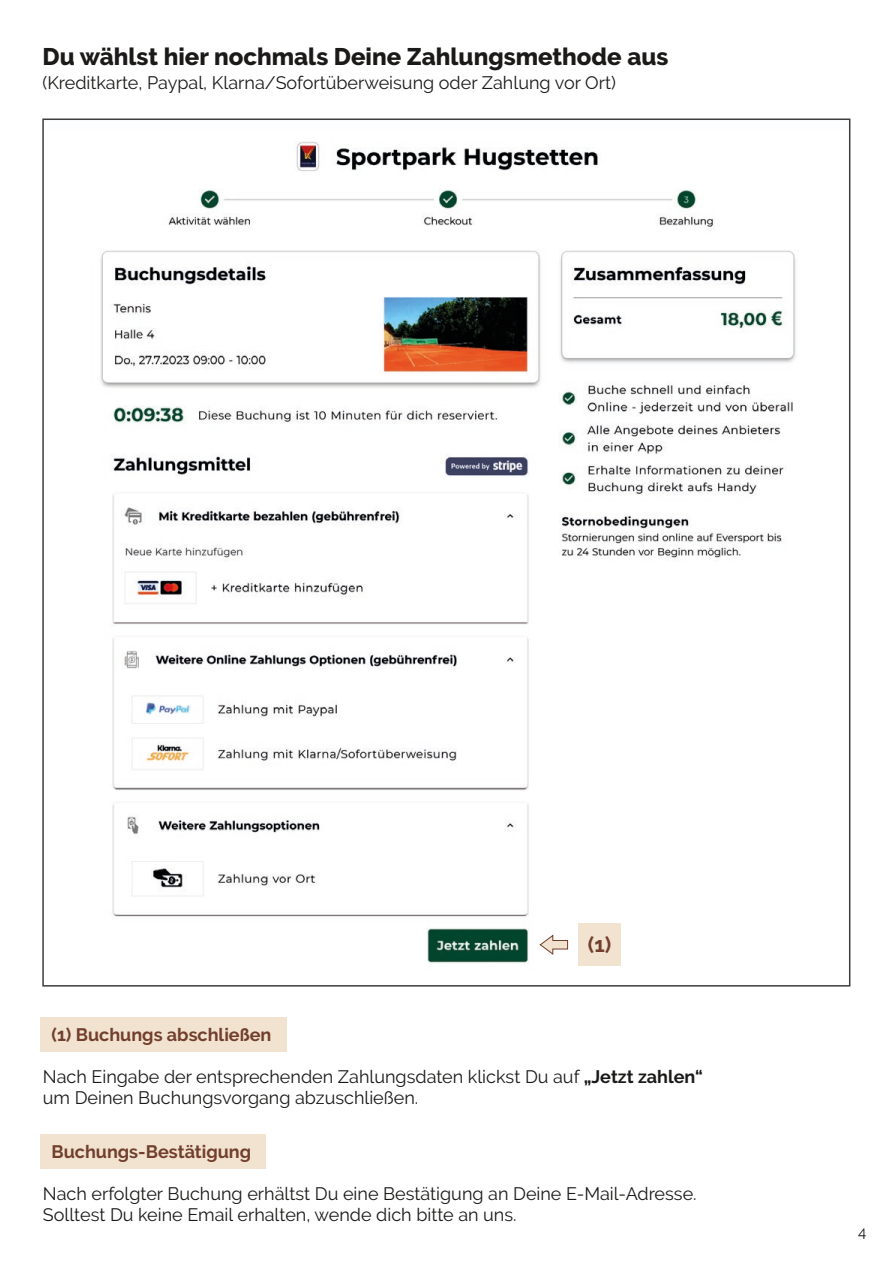
<style>
.page{position:relative;width:893px;height:1263px;background:#fff}
.page>*{position:absolute;margin:0;border:0;box-sizing:border-box;transform-origin:0 0}
.t1{font:800 24px "Raleway";color:#1b1a19}
.t2{font:700 21px "Raleway";color:#723e2e}
.t3{font:18px/21px "Raleway";color:#1b1a19}
.t4{font:700 18px "Raleway";color:#723e2e}
.t5{font:15px "Raleway";color:#1b1a19}
.s1{font-weight:700}
</style>
<div class="page">
<div style="left:40px;top:1134px;width:226px;height:34px;background:#f1e3cf"></div>
<div style="left:40px;top:1017px;width:247px;height:34px;background:#f1e3cf"></div>
<img style="left:100px;top:141px;width:696px;height:823px">
<div style="left:578px;top:923px;width:43px;height:43px;background:#f1e3cf"></div>
<svg style="left:540px;top:935px;width:28px;height:20px"></svg>
<h1 class="t1" style="left:43px;top:43px;width:627px">Du wählst hier nochmals Deine Zahlungsmethode aus</h1>
<p class="t3" style="left:43px;top:72px;width:575px">(Kreditkarte, Paypal, Klarna/Sofortüberweisung oder Zahlung vor Ort)</p>
<p class="t2" style="left:588px;top:933px;width:25px">(1)</p>
<p class="t4" style="left:52px;top:1024px;width:221px">(1) Buchungs abschließen</p>
<p class="t3" style="left:43px;top:1066px;width:662px">Nach Eingabe der entsprechenden Zahlungsdaten klickst Du auf <span class="s1">„Jetzt zahlen“ </span>um Deinen Buchungsvorgang abzuschließen.</p>
<p class="t4" style="left:52px;top:1141px;width:201px">Buchungs-Bestätigung</p>
<p class="t3" style="left:43px;top:1183px;width:655px">Nach erfolgter Buchung erhältst Du eine Bestätigung an Deine E-Mail-Adresse.<br>Solltest Du keine Email erhalten, wende dich bitte an uns.</p>
<p class="t5" style="left:858px;top:1223px;width:10px">4</p>
</div>
